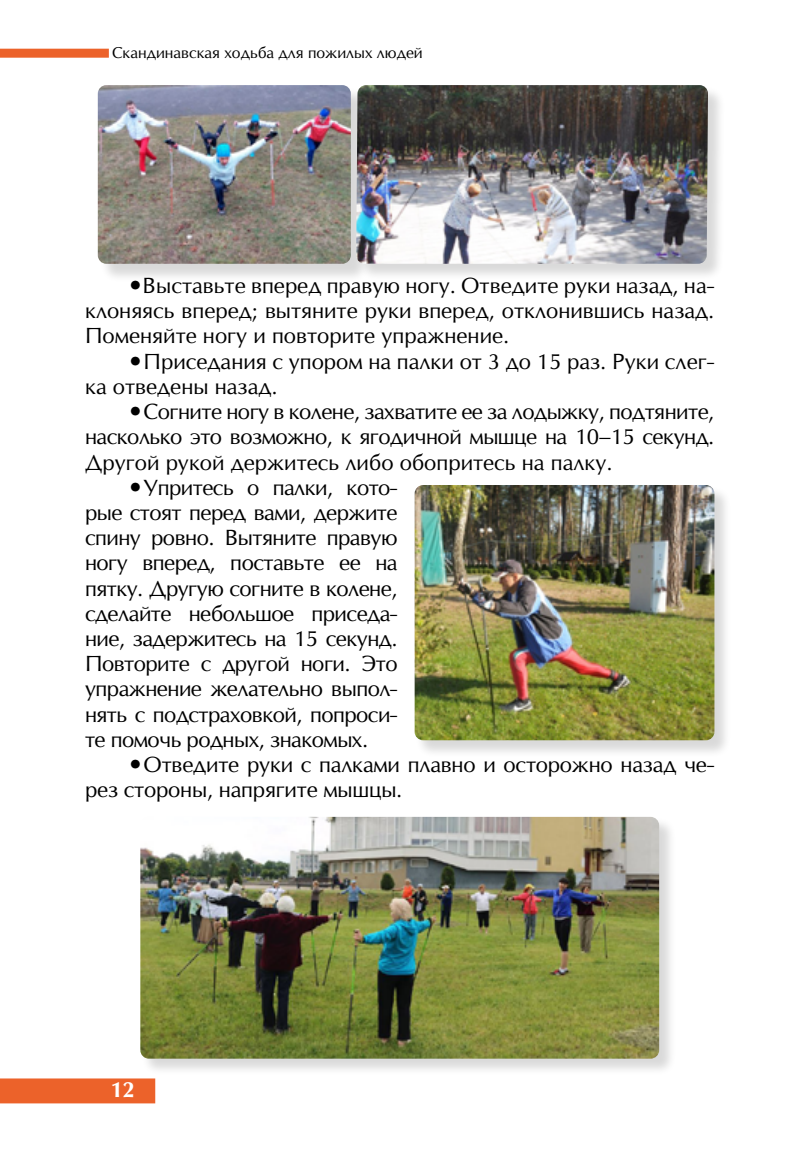
<style>
.page{position:relative;width:791px;height:1170px;background:#fff}
.page>*{position:absolute;margin:0;border:0;box-sizing:border-box;transform-origin:0 0}
.t1{font:21px/25.2px "Opium New";color:#000;text-align:justify}
.t2{font:700 21px "Opium New";color:#fff}
.t3{font:15px "Opium New";color:#000}
</style>
<div class="page">
<div style="left:0;top:49px;width:109px;height:9px;background:#ec622a"></div>
<div style="left:0;top:1078px;width:155px;height:25px;background:#ec622a;border:2px solid #ec622a"></div>
<div style="left:100px;top:88px;width:269px;height:195px;background:#000;opacity:.15"></div>
<img style="left:98px;top:85px;width:253px;height:179px">
<div style="left:357px;top:86px;width:368px;height:195px;background:#000;opacity:.15"></div>
<img style="left:356px;top:85px;width:352px;height:179px">
<div style="left:416px;top:486px;width:316px;height:271px;background:#000;opacity:.15"></div>
<img style="left:415px;top:485px;width:299px;height:255px">
<div style="left:141px;top:817px;width:536px;height:258px;background:#000;opacity:.15"></div>
<img style="left:140px;top:816px;width:519px;height:242px">
<p class="t3" style="left:112px;top:43px;width:312px">Скандинавская ходьба для пожилых людей</p>
<p class="t1" style="left:85px;top:273px;width:631px;text-indent:43px">•Выставьте вперед правую ногу. Отведите руки назад, на&shy;клоняясь вперед; вытяните руки вперед, отклонившись назад.<br>Поменяйте ногу и повторите упражнение.</p>
<p class="t1" style="left:85px;top:348px;width:631px;text-indent:43px">•Приседания с упором на палки от 3 до 15 раз. Руки слег&shy;ка отведены назад.</p>
<p class="t1" style="left:85px;top:399px;width:631px;text-indent:43px">•Согните ногу в колене, захватите ее за лодыжку, подтяните, насколько это возможно, к ягодичной мышце на 10–15 секунд.<br>Другой рукой держитесь либо обопритесь на палку.</p>
<p class="t1" style="left:85px;top:474px;width:314px;text-indent:43px">•Упритесь о палки, кото&shy;рые стоят перед вами, держите спину ровно. Вытяните правую ногу вперед, поставьте ее на пятку. Другую согните в колене, сделайте небольшое приседа&shy;ние, задержитесь на 15 секунд.<br>Повторите с другой ноги. Это упражнение желательно выпол&shy;нять с подстраховкой, попроси&shy;те помочь родных, знакомых.</p>
<p class="t1" style="left:85px;top:751px;width:631px;text-indent:43px">•Отведите руки с палками плавно и осторожно назад че&shy;рез стороны, напрягите мышцы.</p>
<p class="t2" style="left:110px;top:1076px;width:26px">12</p>
</div>
